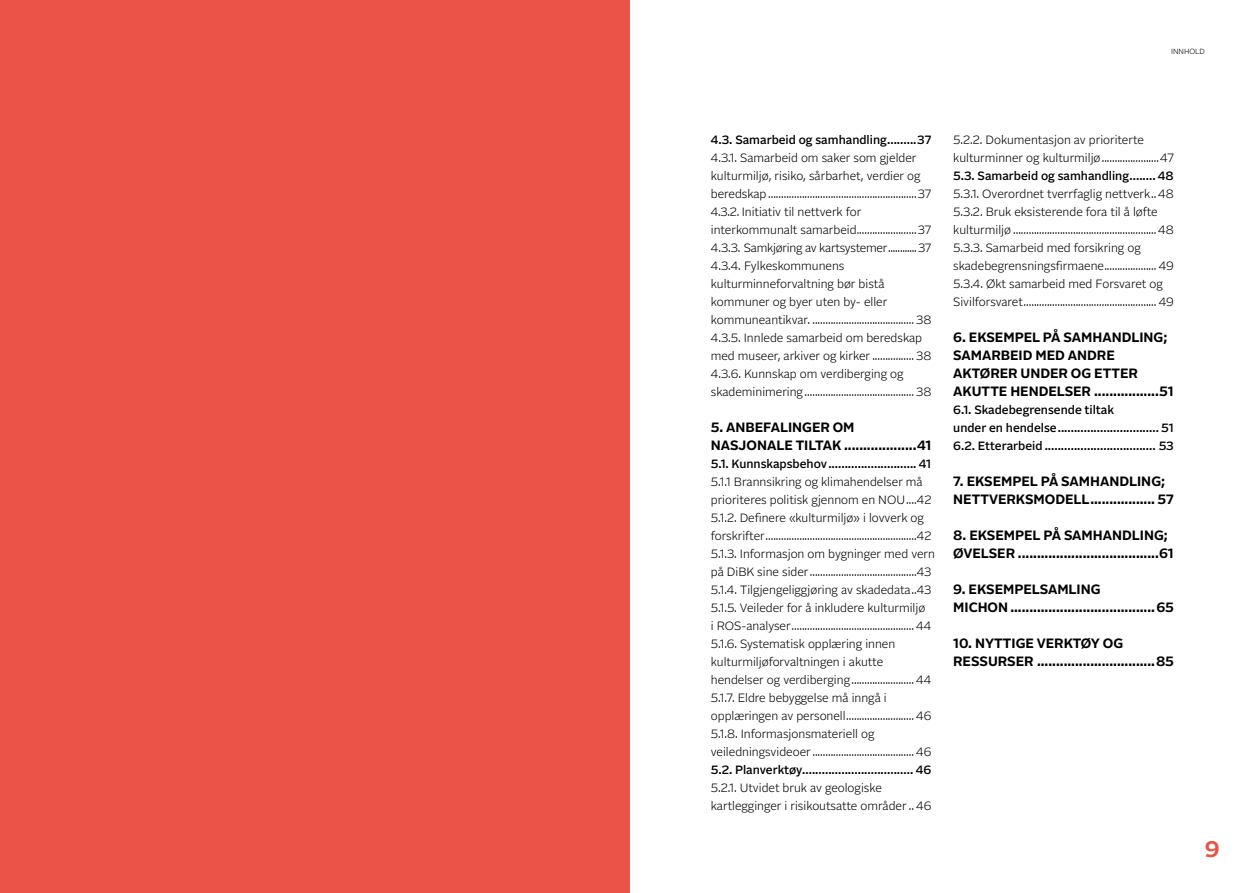
<style>
.page{position:relative;width:1259px;height:893px;background:#fff}
.page>*{position:absolute;margin:0;border:0;box-sizing:border-box;transform-origin:0 0}
.t1{font:700 22.5px "Alrightv 2 Normal LP";color:#ea5347}
.t2{font:700 13.5px/18px "Alrightv 2 Normal LP";color:#000}
.t3{font:300 12px/18px "Alrightv 2 Normal LP";color:#000}
.t4{font:500 12px/18px "Alrightv 2 Normal LP";color:#000}
.t5{font:300 7.5px "Alrightv 2 Normal LP";color:#000}
</style>
<div class="page">
<div style="left:0;top:0;width:629px;height:893px;background:#ea5447"></div>
<p class="t5" style="left:1171px;top:46px;width:35px">INNHOLD</p>
<p class="t4" style="left:711px;top:130px;width:222px">4.3. Samarbeid og samhandling.........37</p>
<p class="t3" style="left:711px;top:148px;width:222px">4.3.1. Samarbeid om saker som gjelder kulturmiljø, risiko, sårbarhet, verdier og beredskap.........................................................37<br>4.3.2. Initiativ til nettverk for interkommunalt samarbeid.......................37<br>4.3.3. Samkjøring av kartsystemer............37<br>4.3.4. Fylkeskommunens kulturminneforvaltning bør bistå kommuner og byer uten by- eller kommuneantikvar. ....................................... 38<br>4.3.5. Innlede samarbeid om beredskap med museer, arkiver og kirker ................ 38<br>4.3.6. Kunnskap om verdiberging og skademinimering.......................................... 38</p>
<p class="t2" style="left:711px;top:417px;width:221px">5. ANBEFALINGER OM<br>NASJONALE TILTAK ...................41</p>
<p class="t4" style="left:711px;top:454px;width:222px">5.1. Kunnskapsbehov........................... 41</p>
<p class="t3" style="left:711px;top:472px;width:226px">5.1.1 Brannsikring og klimahendelser må prioriteres politisk gjennom en NOU....42<br>5.1.2. Definere «kulturmiljø» i lovverk og forskrifter..........................................................42<br>5.1.3. Informasjon om bygninger med vern på DiBK sine sider.........................................43<br>5.1.4. Tilgjengeliggjøring av skadedata..43<br>5.1.5. Veileder for å inkludere kulturmiljø<br>i ROS-analyser............................................... 44<br>5.1.6. Systematisk opplæring innen kulturmiljøforvaltningen i akutte hendelser og verdiberging........................ 44<br>5.1.7. Eldre bebyggelse må inngå i opplæringen av personell.......................... 46<br>5.1.8. Informasjonsmateriell og veiledningsvideoer....................................... 46</p>
<p class="t4" style="left:711px;top:760px;width:222px">5.2. Planverktøy.................................. 46</p>
<p class="t3" style="left:711px;top:778px;width:222px">5.2.1. Utvidet bruk av geologiske kartlegginger i risikoutsatte områder .. 46</p>
<p class="t3" style="left:953px;top:130px;width:222px">5.2.2. Dokumentasjon av prioriterte kulturminner og kulturmiljø......................47</p>
<p class="t4" style="left:953px;top:166px;width:222px">5.3. Samarbeid og samhandling........ 48</p>
<p class="t3" style="left:953px;top:184px;width:222px">5.3.1. Overordnet tverrfaglig nettverk.. 48<br>5.3.2. Bruk eksisterende fora til å løfte kulturmiljø ....................................................... 48<br>5.3.3. Samarbeid med forsikring og skadebegrensningsfirmaene.................... 49<br>5.3.4. Økt samarbeid med Forsvaret og Sivilforsvaret................................................... 49</p>
<p class="t2" style="left:953px;top:327px;width:221px">6. EKSEMPEL PÅ SAMHANDLING;<br>SAMARBEID MED ANDRE<br>AKTØRER UNDER OG ETTER<br>AKUTTE HENDELSER .................51</p>
<p class="t4" style="left:953px;top:400px;width:222px">6.1. Skadebegrensende tiltak<br>under en hendelse............................... 51<br>6.2. Etterarbeid .................................. 53</p>
<p class="t2" style="left:953px;top:471px;width:222px">7. EKSEMPEL PÅ SAMHANDLING;<br>NETTVERKSMODELL................. 57</p>
<p class="t2" style="left:953px;top:525px;width:221px">8. EKSEMPEL PÅ SAMHANDLING;<br>ØVELSER .....................................61</p>
<p class="t2" style="left:953px;top:579px;width:222px">9. EKSEMPELSAMLING<br>MICHON ......................................65</p>
<p class="t2" style="left:953px;top:633px;width:222px">10. NYTTIGE VERKTØY OG<br>RESSURSER ...............................85</p>
<h1 class="t1" style="left:1205px;top:833px;width:16px">9</h1>
</div>
